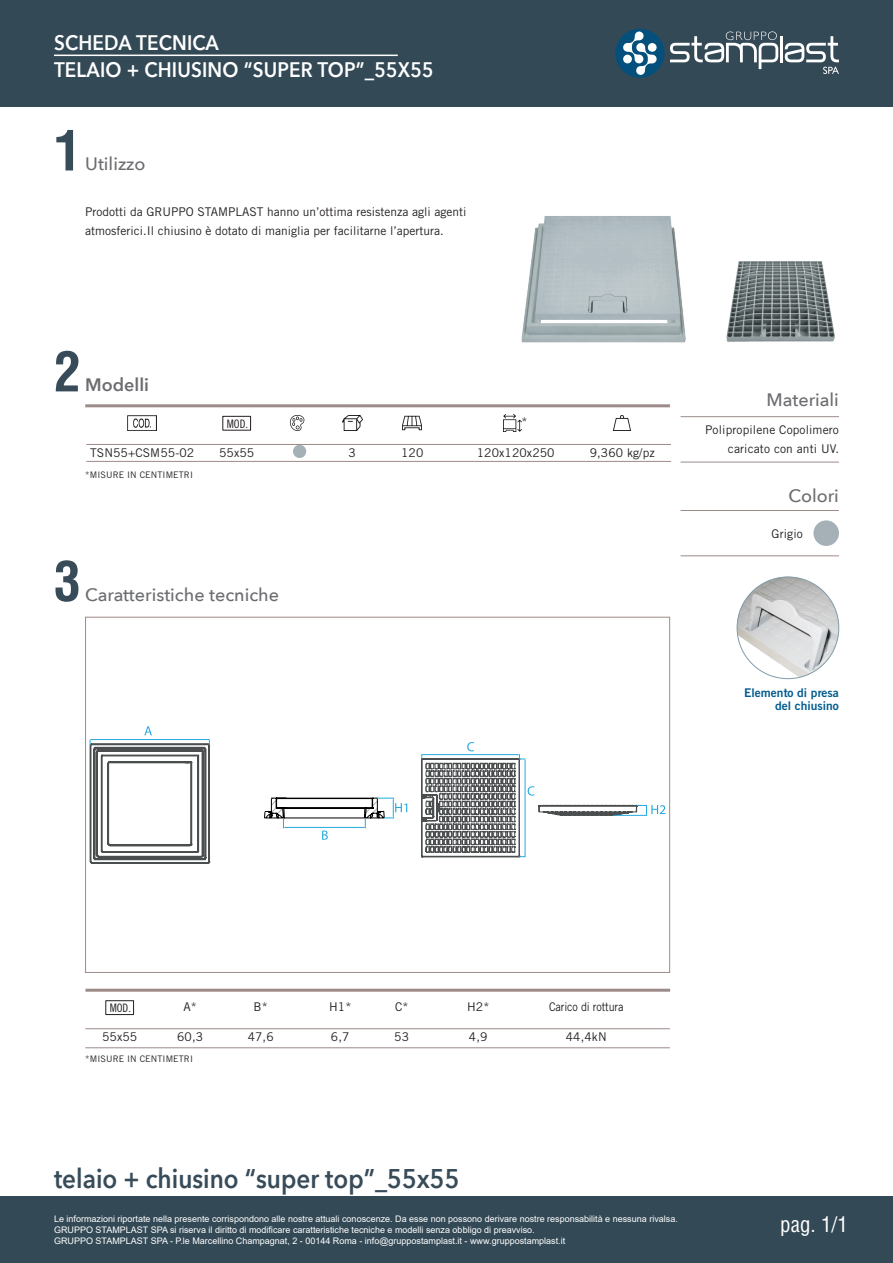
<style>
.page{position:relative;width:893px;height:1263px;background:#fff}
.page>*{position:absolute;margin:0;border:0;box-sizing:border-box;transform-origin:0 0}
.t1{font:700 condensed 54px "Helvetica CE";color:#384b59}
.t2{font:600 27px "Avenir Next";color:#384b59;scale:.9 1}
.t3{font:600 21px "Avenir Next";letter-spacing:.01em;color:#fff;scale:.9 1}
.t4{font:condensed 21px "Helvetica";color:#fff}
.t5{font:500 18px "Avenir Next";color:#6c6d70}
.t6{font:600 18px "Avenir Next";color:#6c6d70}
.Contenuto_Catalogo{font:12px/19.5px "Trade Gothic LT Std";color:#231f20}
.t7{font:12px "Trade Gothic LT Std Bd 2";color:#005b8d}
.Contenuto_Catalogo-2{font:12px "Trade Gothic LT Std";color:#231f20;scale:.9 1}
.t8{font:11.7px "Trade Gothic LT Std Cn 18";color:#231f20}
.t9{font:9px "Arial";color:#fff}
.Contenuto_Catalogo-3{font:9px "Trade Gothic LT Std";letter-spacing:.01em;color:#231f20}
</style>
<div class="page">
<div style="left:0;top:1197px;width:893px;height:66px;background:#334956"></div>
<div style="left:0;top:0;width:893px;height:106px;background:#334956"></div>
<div style="left:615px;top:29px;width:49px;height:49px;background:#054f7d;border-radius:50%"></div>
<hr style="left:780px;top:36px;width:3px;height:26px;background:#fff">
<svg style="left:670px;top:31px;width:108px;height:38px"></svg>
<svg style="left:623px;top:31px;width:34px;height:44px"></svg>
<div style="left:648px;top:43px;width:9px;height:9px;background:#fff;border-radius:50%"></div>
<div style="left:623px;top:55px;width:9px;height:8px;background:#fff;border-radius:50%"></div>
<svg style="left:785px;top:36px;width:54px;height:38px"></svg>
<hr style="left:54px;top:55px;width:344px;height:1px;background:#fff">
<img style="left:726px;top:261px;width:109px;height:81px">
<img style="left:521px;top:216px;width:165px;height:127px">
<hr style="left:85px;top:404px;width:585px;height:3px;background:#9d8b89">
<img style="left:128px;top:416px;width:29px;height:15px">
<div style="left:222px;top:416px;width:29px;height:15px;border:1px solid #231f20"></div>
<img style="left:290px;top:416px;width:14px;height:15px">
<img style="left:342px;top:416px;width:20px;height:15px">
<img style="left:403px;top:415px;width:19px;height:16px">
<img style="left:504px;top:414px;width:17px;height:18px">
<img style="left:614px;top:416px;width:17px;height:15px">
<div style="left:293px;top:445px;width:13px;height:13px;background:#a6b1b7;border-radius:50%"></div>
<hr style="left:86px;top:461px;width:585px;height:1px;background:#9d8b89">
<hr style="left:86px;top:444px;width:585px;height:1px;background:#9d8b89">
<hr style="left:681px;top:416px;width:158px;height:1px;background:#9d8b89">
<hr style="left:681px;top:462px;width:158px;height:1px;background:#9d8b89">
<div style="left:813px;top:520px;width:26px;height:26px;background:#a6b1b7;border-radius:50%"></div>
<hr style="left:681px;top:510px;width:158px;height:1px;background:#9d8b89">
<hr style="left:681px;top:555px;width:158px;height:1px;background:#9d8b89">
<img style="left:737px;top:577px;width:102px;height:102px;border-radius:51px">
<svg style="left:90px;top:726px;width:120px;height:137px"></svg>
<svg style="left:264px;top:797px;width:143px;height:43px"></svg>
<svg style="left:421px;top:742px;width:244px;height:115px"></svg>
<hr style="left:85px;top:989px;width:585px;height:3px;background:#9d8b89">
<div style="left:105px;top:1000px;width:29px;height:15px;border:1px solid #231f20"></div>
<hr style="left:85px;top:1047px;width:585px;height:1px;background:#9d8b89">
<hr style="left:85px;top:1028px;width:585px;height:1px;background:#9d8b89">
<p class="t3" style="left:54px;top:24px;width:185px">SCHEDA TECNICA</p>
<p class="t3" style="left:54px;top:51px;width:423px">TELAIO + CHIUSINO “SUPER TOP”_55X55</p>
<p class="t1" style="left:54px;top:117px;width:28px">1</p>
<p class="t5" style="left:85px;top:149px;width:62px">Utilizzo</p>
<p class="Contenuto_Catalogo" style="left:85px;top:201px;width:383px">Prodotti da GRUPPO STAMPLAST hanno un’ottima resistenza agli agenti atmosferici.Il chiusino è dotato di maniglia per facilitarne l’apertura.</p>
<p class="t1" style="left:54px;top:338px;width:28px">2</p>
<p class="t6" style="left:85px;top:370px;width:65px">Modelli</p>
<p class="t8" style="left:227px;top:416px;width:23px">MOD.</p>
<p class="Contenuto_Catalogo" style="left:521px;top:412px;width:7px">*</p>
<p class="Contenuto_Catalogo" style="left:90px;top:442px;width:106px">TSN55+CSM55-02</p>
<p class="Contenuto_Catalogo" style="left:219px;top:442px;width:37px">55x55</p>
<p class="Contenuto_Catalogo" style="left:349px;top:442px;width:9px">3</p>
<p class="Contenuto_Catalogo" style="left:401px;top:442px;width:24px">120</p>
<p class="Contenuto_Catalogo" style="left:477px;top:442px;width:79px">120x120x250</p>
<p class="Contenuto_Catalogo" style="left:590px;top:442px;width:67px">9,360 kg/pz</p>
<p class="Contenuto_Catalogo-3" style="left:85px;top:469px;width:109px">*MISURE IN CENTIMETRI</p>
<p class="t1" style="left:54px;top:547px;width:28px">3</p>
<p class="t5" style="left:85px;top:579px;width:195px">Caratteristiche tecniche</p>
<p class="t5" style="left:767px;top:384px;width:74px">Materiali</p>
<p class="Contenuto_Catalogo" style="left:705px;top:420px;width:135px;text-align:right">Polipropilene Copolimero caricato con anti UV.</p>
<p class="t5" style="left:789px;top:480px;width:52px">Colori</p>
<p class="Contenuto_Catalogo" style="left:771px;top:523px;width:33px">Grigio</p>
<p class="t7" style="left:744px;top:685px;width:96px">Elemento di presa</p>
<p class="t7" style="left:775px;top:698px;width:65px">del chiusino</p>
<p class="t8" style="left:110px;top:1001px;width:23px">MOD.</p>
<p class="Contenuto_Catalogo" style="left:183px;top:997px;width:15px">A*</p>
<p class="Contenuto_Catalogo" style="left:254px;top:997px;width:16px">B*</p>
<p class="Contenuto_Catalogo" style="left:329px;top:997px;width:24px">H1*</p>
<p class="Contenuto_Catalogo" style="left:395px;top:997px;width:15px">C*</p>
<p class="Contenuto_Catalogo" style="left:467px;top:997px;width:24px">H2*</p>
<p class="Contenuto_Catalogo-2" style="left:549px;top:999px;width:84px">Carico di rottura</p>
<p class="Contenuto_Catalogo" style="left:102px;top:1027px;width:37px">55x55</p>
<p class="Contenuto_Catalogo" style="left:177px;top:1027px;width:28px">60,3</p>
<p class="Contenuto_Catalogo" style="left:248px;top:1027px;width:28px">47,6</p>
<p class="Contenuto_Catalogo" style="left:331px;top:1027px;width:20px">6,7</p>
<p class="Contenuto_Catalogo" style="left:394px;top:1027px;width:16px">53</p>
<p class="Contenuto_Catalogo" style="left:469px;top:1027px;width:20px">4,9</p>
<p class="Contenuto_Catalogo" style="left:566px;top:1027px;width:42px">44,4kN</p>
<p class="Contenuto_Catalogo-3" style="left:85px;top:1053px;width:109px">*MISURE IN CENTIMETRI</p>
<p class="t2" style="left:54px;top:1155px;width:452px">telaio + chiusino “super top”_55x55</p>
<p class="t9" style="left:54px;top:1213px;width:625px">Le informazioni riportate nella presente corrispondono alle nostre attuali conoscenze. Da esse non possono derivare nostre responsabilità e nessuna rivalsa.</p>
<p class="t9" style="left:54px;top:1224px;width:482px">GRUPPO STAMPLAST SPA si riserva il diritto di modificare caratteristiche tecniche e modelli senza obbligo di preavviso.</p>
<p class="t9" style="left:54px;top:1235px;width:513px">GRUPPO STAMPLAST SPA - P.le Marcellino Champagnat, 2 - 00144 Roma - info@gruppostamplast.it - www.gruppostamplast.it</p>
<p class="t4" style="left:780px;top:1211px;width:69px">pag. 1/1</p>
</div>
